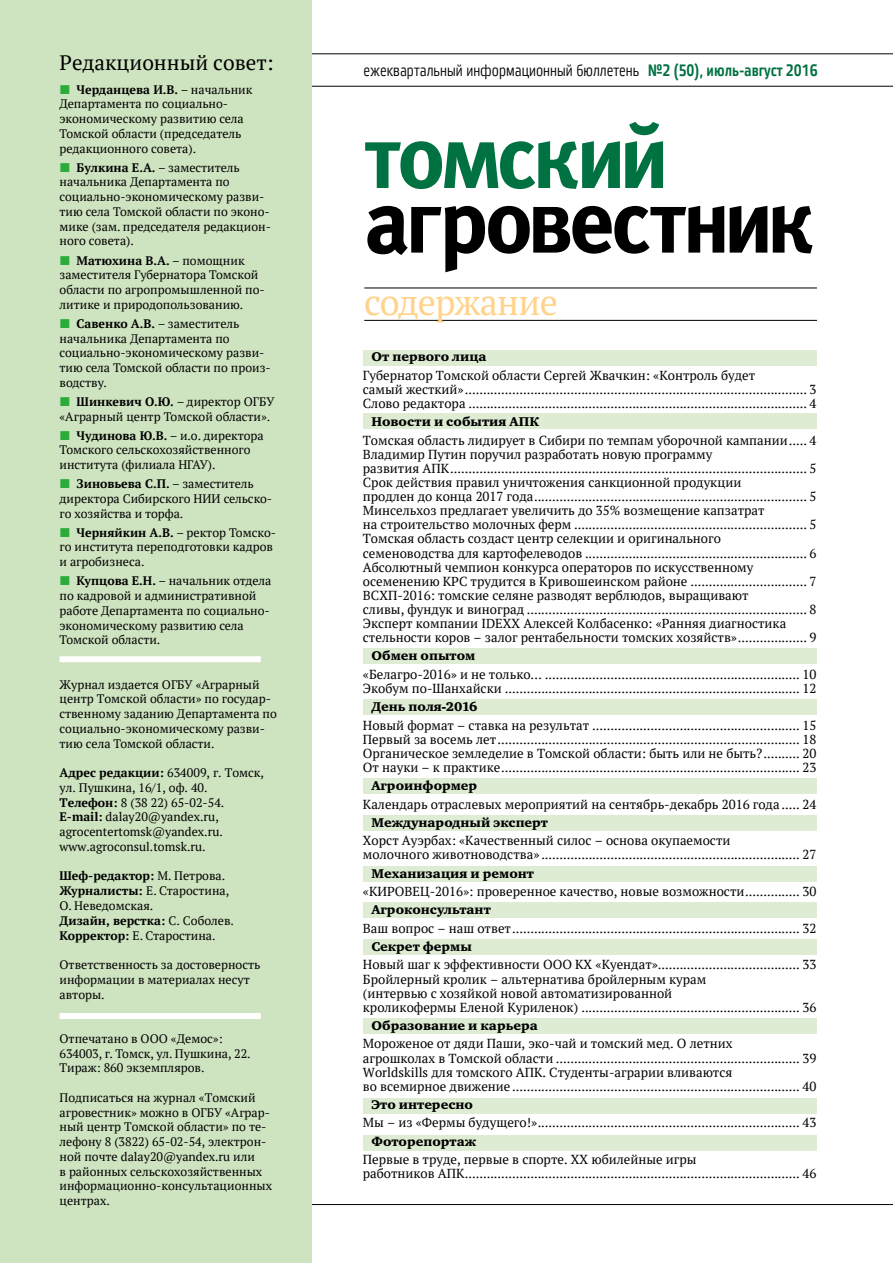
<style>
.page{position:relative;width:893px;height:1263px;background:#fff}
.page>*{position:absolute;margin:0;border:0;box-sizing:border-box;transform-origin:0 0}
.t1{font:89.1px "Meta Bold LFC";letter-spacing:-.05em;color:#000}
.t2{font:89.1px "Meta Bold LFC";letter-spacing:-.055em;color:#007141}
.t3{font:36px "PT Serif";letter-spacing:-.02em;color:#ffd38b}
.t4{font:21px "PT Serif";color:#000}
.t5{font:16.5px "Vida 21 Pro";color:#000}
.t6{font:13.05px/14.1px "PT Serif";color:#000}
.t7{font:13.05px "Charter ITC Black";color:#000}
.t8{font:12.3px/14.7px "PT Serif";color:#000}
.s1{font-weight:700}
.s2{font-family:"Vida 23 Pro";color:#007141}
</style>
<div class="page">
<hr style="left:312px;top:1204px;width:581px;height:1px;background:#000">
<hr style="left:312px;top:54px;width:581px;height:1px;background:#000">
<hr style="left:312px;top:86px;width:581px;height:1px;background:#000">
<hr style="left:364px;top:288px;width:453px;height:1px;background:#000">
<hr style="left:364px;top:320px;width:453px;height:1px;background:#000">
<div style="left:0;top:0;width:312px;height:1263px;background:#cee3c0"></div>
<div style="left:60px;top:656px;width:201px;height:6px;background:#fff"></div>
<div style="left:60px;top:1013px;width:201px;height:6px;background:#fff"></div>
<div style="left:363px;top:350px;width:453px;height:15px;background:#deecd4"></div>
<div style="left:363px;top:413px;width:453px;height:16px;background:#deecd4"></div>
<div style="left:363px;top:648px;width:453px;height:15px;background:#deecd4"></div>
<div style="left:363px;top:699px;width:453px;height:15px;background:#deecd4"></div>
<div style="left:363px;top:778px;width:453px;height:16px;background:#deecd4"></div>
<div style="left:363px;top:815px;width:453px;height:16px;background:#deecd4"></div>
<div style="left:363px;top:867px;width:453px;height:15px;background:#deecd4"></div>
<div style="left:363px;top:903px;width:453px;height:15px;background:#deecd4"></div>
<div style="left:363px;top:939px;width:453px;height:15px;background:#deecd4"></div>
<div style="left:363px;top:1018px;width:453px;height:15px;background:#deecd4"></div>
<div style="left:363px;top:1098px;width:453px;height:16px;background:#deecd4"></div>
<div style="left:363px;top:1135px;width:453px;height:16px;background:#deecd4"></div>
<h3 class="t4" style="left:60px;top:49px;width:216px">Редакционный совет:</h3>
<p class="t8" style="left:60px;top:82px;width:194px;text-indent:17px"><span class="s1">Черданцева И.В.</span> – начальник<br>Департамента по социально&shy;экономическому развитию села<br>Томской области (председатель редакционного совета).</p>
<p class="t8" style="left:60px;top:160px;width:213px;text-indent:17px"><span class="s1">Булкина Е.А.</span> – заместитель начальника Департамента по социально-экономическому разви&shy;тию села Томской области по эконо&shy;мике (зам. председателя редакцион&shy;ного совета).</p>
<p class="t8" style="left:60px;top:253px;width:207px;text-indent:17px"><span class="s1">Матюхина В.А.</span> – помощник заместителя Губернатора Томской области по агропромышленной по&shy;литике и природопользованию.</p>
<p class="t8" style="left:60px;top:316px;width:213px;text-indent:17px"><span class="s1">Савенко А.В.</span> – заместитель начальника Департамента по социально-экономическому разви&shy;тию села Томской области по произ&shy;водству.</p>
<p class="t8" style="left:60px;top:394px;width:217px;text-indent:17px"><span class="s1">Шинкевич О.Ю.</span> – директор ОГБУ «Аграрный центр Томской области».</p>
<p class="t8" style="left:60px;top:428px;width:206px;text-indent:17px"><span class="s1">Чудинова Ю.В.</span> – и.о. директора<br>Томского сельскохозяйственного института (филиала НГАУ).</p>
<p class="t8" style="left:60px;top:476px;width:214px;text-indent:17px"><span class="s1">Зиновьева С.П.</span> – заместитель директора Сибирского НИИ сельско&shy;го хозяйства и торфа.</p>
<p class="t8" style="left:60px;top:525px;width:218px;text-indent:17px"><span class="s1">Черняйкин А.В.</span> – ректор Томско&shy;го института переподготовки кадров и агробизнеса.</p>
<p class="t8" style="left:60px;top:573px;width:213px;text-indent:17px"><span class="s1">Купцова Е.Н.</span> – начальник отдела по кадровой и административной работе Департамента по социально&shy;экономическому развитию села<br>Томской области.</p>
<p class="t8" style="left:60px;top:677px;width:219px">Журнал издается ОГБУ «Аграрный центр Томской области» по государ&shy;ственному заданию Департамента по социально-экономическому разви&shy;тию села Томской области.</p>
<p class="t8" style="left:60px;top:765px;width:206px"><span class="s1">Адрес редакции:</span> 634009, г. Томск, ул. Пушкина, 16/1, оф. 40.<br><span class="s1">Телефон:</span> 8 (38 22) 65-02-54.<br><span class="s1">Е-mail:</span> dalay20@yandex.ru, agrocentertomsk@yandex.ru. www.agroconsul.tomsk.ru.</p>
<p class="t8" style="left:60px;top:869px;width:176px"><span class="s1">Шеф-редактор:</span> М. Петрова.<br><span class="s1">Журналисты:</span> Е. Старостина,<br>О. Неведомская.<br><span class="s1">Дизайн, верстка:</span> С. Соболев.<br><span class="s1">Корректор:</span> Е. Старостина.</p>
<p class="t8" style="left:60px;top:957px;width:202px">Ответственность за достоверность информации в материалах несут авторы.</p>
<p class="t8" style="left:60px;top:1031px;width:193px">Отпечатано в ООО «Демос»:<br>634003, г. Томск, ул. Пушкина, 22.<br>Тираж: 860 экземпляров.</p>
<p class="t8" style="left:60px;top:1090px;width:214px">Подписаться на журнал «Томский агровестник» можно в ОГБУ «Аграр&shy;ный центр Томской области» по те&shy;лефону 8 (3822) 65-02-54, электрон&shy;ной почте dalay20@yandex.ru или<br>в районных сельскохозяйственных информационно-консультационных центрах.</p>
<p class="t5" style="left:364px;top:58px;width:456px">ежеквартальный информационный бюллетень <span class="s2">№2 (50), июль-август 2016</span></p>
<h1 class="t2" style="left:364px;top:104px;width:306px">томский</h1>
<h1 class="t1" style="left:364px;top:169px;width:452px">агровестник</h1>
<h2 class="t3" style="left:364px;top:279px;width:195px">содержание</h2>
<p class="t7" style="left:371px;top:349px;width:117px">От первого лица</p>
<p class="t6" style="left:363px;top:368px;width:455px">Губернатор Томской области Сергей Жвачкин: «Контроль будет<br>самый жесткий».............................................................................................. 3<br>Слово редактора ............................................................................................. 4</p>
<p class="t7" style="left:371px;top:414px;width:169px">Новости и события АПК</p>
<p class="t6" style="left:363px;top:433px;width:455px">Томская область лидирует в Сибири по темпам уборочной кампании..... 4<br>Владимир Путин поручил разработать новую программу<br>развития АПК.................................................................................................. 5<br>Срок действия правил уничтожения санкционной продукции<br>продлен до конца 2017 года........................................................................... 5<br>Минсельхоз предлагает увеличить до 35% возмещение капзатрат<br>на строительство молочных ферм ................................................................ 5<br>Томская область создаст центр селекции и оригинального<br>семеноводства для картофелеводов ............................................................. 6<br>Абсолютный чемпион конкурса операторов по искусственному осеменению КРС трудится в Кривошеинском районе ................................ 7<br>ВСХП-2016: томские селяне разводят верблюдов, выращивают<br>сливы, фундук и виноград ............................................................................. 8<br>Эксперт компании IDEXX Алексей Колбасенко: «Ранняя диагностика стельности коров – залог рентабельности томских хозяйств»................... 9</p>
<p class="t7" style="left:371px;top:648px;width:105px">Обмен опытом</p>
<p class="t6" style="left:363px;top:667px;width:455px">«Белагро-2016» и не только… ...................................................................... 10<br>Экобум по-Шанхайски ................................................................................. 12</p>
<p class="t7" style="left:371px;top:699px;width:108px">День поля-2016</p>
<p class="t6" style="left:363px;top:718px;width:455px;text-align:justify">Новый формат – ставка на результат ......................................................... 15<br>Первый за восемь лет................................................................................... 18<br>Органическое земледелие в Томской области: быть или не быть?.......... 20<br>От науки – к практике.................................................................................. 23</p>
<p class="t7" style="left:371px;top:778px;width:107px">Агроинформер</p>
<p class="t6" style="left:363px;top:797px;width:455px">Календарь отраслевых мероприятий на сентябрь-декабрь 2016 года ..... 24</p>
<p class="t7" style="left:371px;top:814px;width:178px">Международный эксперт</p>
<p class="t6" style="left:363px;top:833px;width:455px">Хорст Ауэрбах: «Качественный силос – основа окупаемости<br>молочного животноводства» ....................................................................... 27</p>
<p class="t7" style="left:371px;top:865px;width:164px">Механизация и ремонт</p>
<p class="t6" style="left:363px;top:884px;width:455px">«КИРОВЕЦ-2016»: проверенное качество, новые возможности............... 30</p>
<p class="t7" style="left:371px;top:902px;width:121px">Агроконсультант</p>
<p class="t6" style="left:363px;top:921px;width:455px">Ваш вопрос – наш ответ............................................................................... 32</p>
<p class="t7" style="left:371px;top:938px;width:102px">Секрет фермы</p>
<p class="t6" style="left:363px;top:958px;width:455px">Новый шаг к эффективности ООО КХ «Куендат»....................................... 33<br>Бройлерный кролик – альтернатива бройлерным курам<br>(интервью с хозяйкой новой автоматизированной<br>кроликофермы Еленой Куриленок) ............................................................ 36</p>
<p class="t7" style="left:371px;top:1017px;width:168px">Образование и карьера</p>
<p class="t6" style="left:363px;top:1037px;width:455px">Мороженое от дяди Паши, эко-чай и томский мед. О летних<br>агрошколах в Томской области ................................................................... 39<br>Worldskills для томского АПК. Студенты-аграрии вливаются<br>во всемирное движение ............................................................................... 40</p>
<p class="t7" style="left:371px;top:1096px;width:103px">Это интересно</p>
<p class="t6" style="left:363px;top:1115px;width:455px">Мы – из «Фермы будущего!»........................................................................ 43</p>
<p class="t7" style="left:371px;top:1133px;width:106px">Фоторепортаж</p>
<p class="t6" style="left:363px;top:1152px;width:455px">Первые в труде, первые в спорте. XX юбилейные игры<br>работников АПК............................................................................................ 46</p>
</div>
